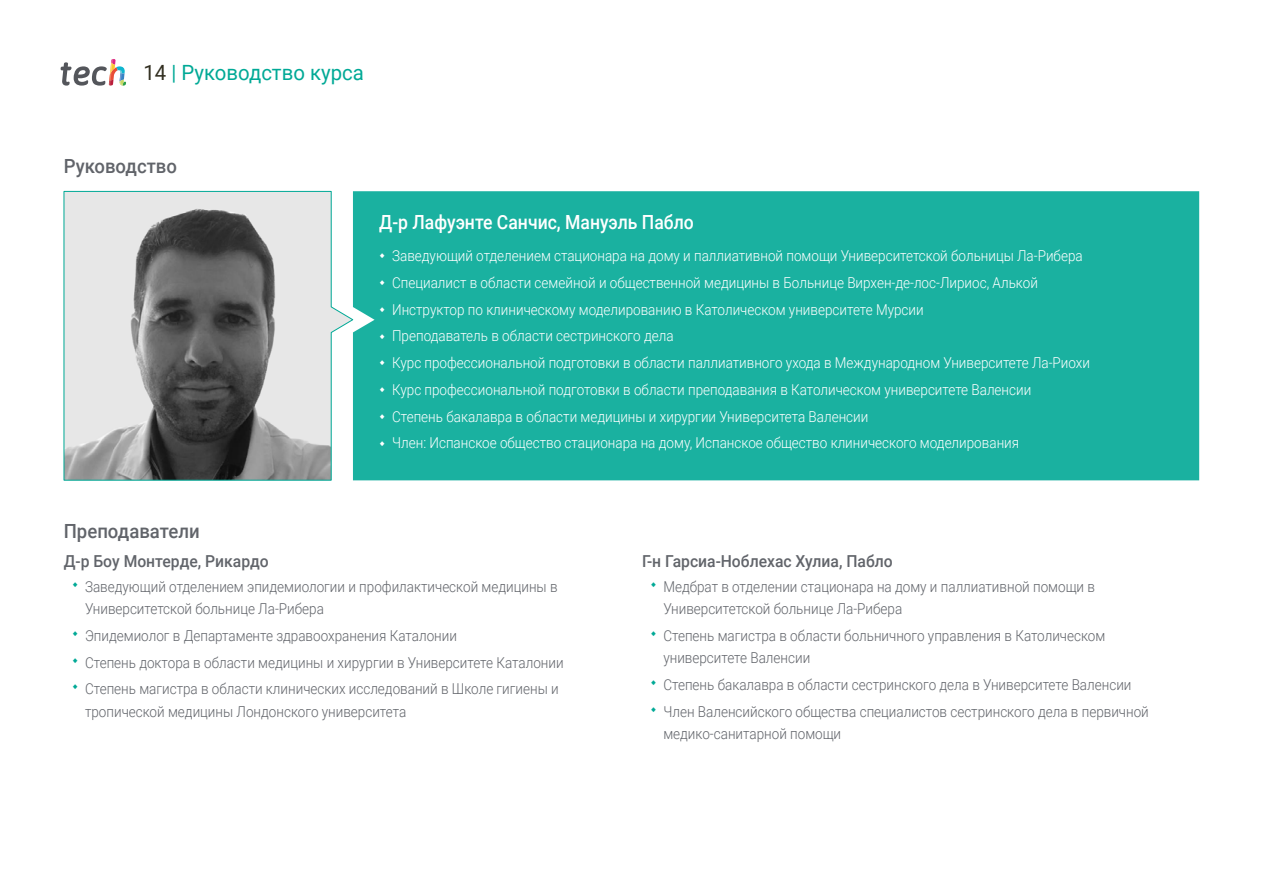
<style>
.page{position:relative;width:1263px;height:893px;background:#fff}
.page>*{position:absolute;margin:0;border:0;box-sizing:border-box;transform-origin:0 0}
.t1{font:21px "Roboto";color:#00a996}
.t2{font:500 19.5px "Roboto";color:#fff;scale:.9 1}
.t3{font:500 19.5px "Roboto";color:#61646a;scale:.95 1}
.t4{font:500 16.5px "Roboto";color:#61646a;scale:.95 1}
.t5{font:300 15px/22.5px "Roboto";color:#61646a;scale:.9 1}
.t6{font:300 15px/26.7px "Roboto";color:#fff;scale:.9 1}
.s1{color:#312e20}
</style>
<div class="page">
<svg style="left:61px;top:59px;width:65px;height:27px"></svg>
<div style="left:353px;top:191px;width:846px;height:289px;background:#1ab1a0"></div>
<svg style="left:64px;top:191px;width:289px;height:290px;background:#a6a7a7"></svg>
<svg style="left:380px;top:254px;width:5px;height:5px"></svg>
<svg style="left:380px;top:280px;width:5px;height:5px"></svg>
<svg style="left:380px;top:307px;width:5px;height:5px"></svg>
<svg style="left:380px;top:334px;width:5px;height:5px"></svg>
<svg style="left:380px;top:361px;width:5px;height:5px"></svg>
<svg style="left:380px;top:387px;width:5px;height:5px"></svg>
<svg style="left:380px;top:414px;width:5px;height:5px"></svg>
<svg style="left:380px;top:441px;width:5px;height:5px"></svg>
<h1 class="t1" style="left:144px;top:57px;width:222px"><span class="s1">14</span> | Руководство курса</h1>
<h2 class="t3" style="left:64px;top:152px;width:121px">Руководство</h2>
<h2 class="t3" style="left:64px;top:517px;width:144px">Преподаватели</h2>
<h2 class="t2" style="left:379px;top:209px;width:351px">Д-р Лафуэнте Санчис, Мануэль Пабло</h2>
<p class="t6" style="left:392px;top:242px;width:777px">Заведующий отделением стационара на дому и паллиативной помощи Университетской больницы Ла-Рибера Специалист в области семейной и общественной медицины в Больнице Вирхен-де-лос-Лириос, Алькой Инструктор по клиническому моделированию в Католическом университете Мурсии<br>Преподаватель в области сестринского дела<br>Курс профессиональной подготовки в области паллиативного ухода в Международном Университете Ла-Риохи Курс профессиональной подготовки в области преподавания в Католическом университете Валенсии<br>Степень бакалавра в области медицины и хирургии Университета Валенсии<br>Член: Испанское общество стационара на дому, Испанское общество клинического моделирования</p>
<p class="t4" style="left:64px;top:549px;width:217px">Д-р Боу Монтерде, Рикардо</p>
<p class="t5" style="left:85px;top:574px;width:526px">Заведующий отделением эпидемиологии и профилактической медицины в<br>Университетской больнице Ла-Рибера</p>
<p class="t5" style="left:85px;top:622px;width:533px;line-height:26.7px">Эпидемиолог в Департаменте здравоохранения Каталонии<br>Степень доктора в области медицины и хирургии в Университете Каталонии<br>Степень магистра в области клинических исследований в Школе гигиены и</p>
<p class="t5" style="left:85px;top:700px;width:358px">тропической медицины Лондонского университета</p>
<p class="t4" style="left:642px;top:549px;width:265px">Г-н Гарсиа-Ноблехас Хулиа, Пабло</p>
<p class="t5" style="left:663px;top:574px;width:481px">Медбрат в отделении стационара на дому и паллиативной помощи в<br>Университетской больнице Ла-Рибера</p>
<p class="t5" style="left:663px;top:624px;width:493px">Степень магистра в области больничного управления в Католическом университете Валенсии</p>
<p class="t5" style="left:663px;top:671px;width:541px;line-height:26.7px">Степень бакалавра в области сестринского дела в Университете Валенсии<br>Член Валенсийского общества специалистов сестринского дела в первичной</p>
<p class="t5" style="left:663px;top:722px;width:199px">медико-санитарной помощи</p>
</div>
